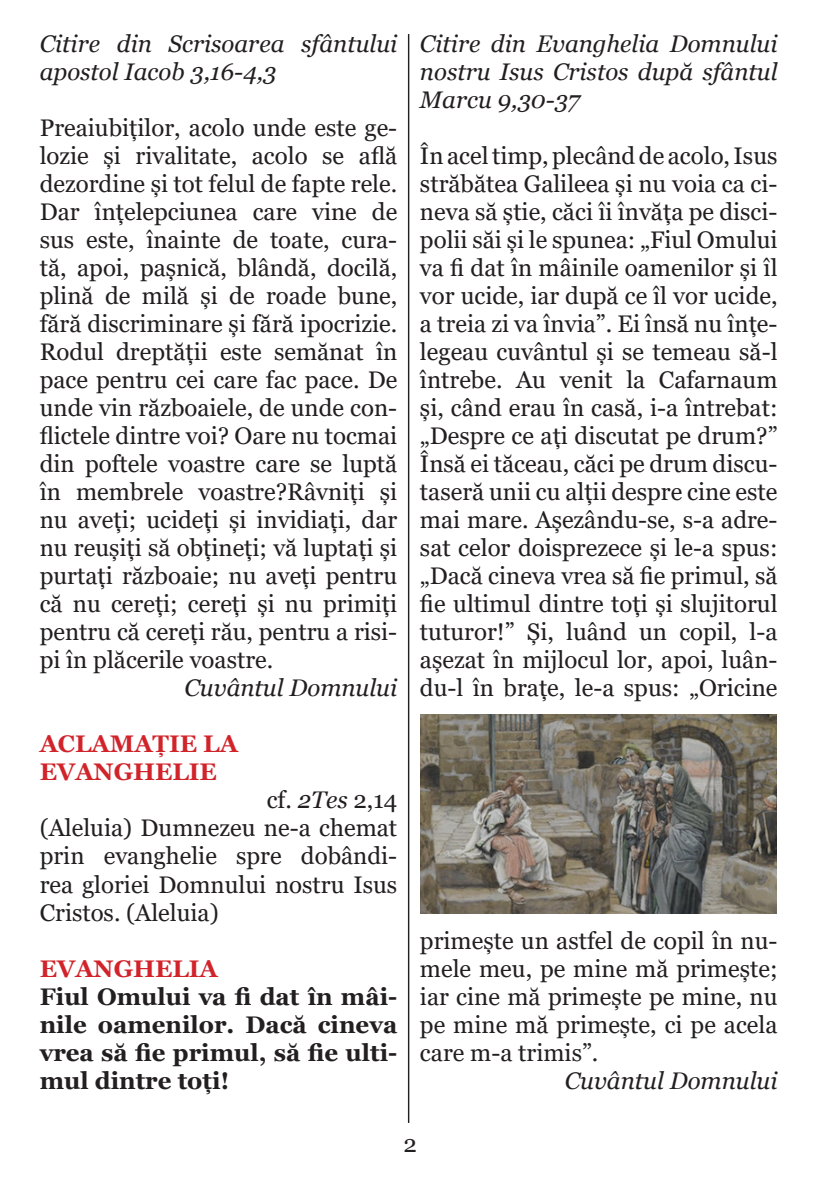
<style>
.page{position:relative;width:840px;height:1191px;background:#fff}
.page>*{position:absolute;margin:0;border:0;box-sizing:border-box;transform-origin:0 0}
.t1{font:24px/28px "Georgia";color:#231f20;text-align:justify}
.t2{font:italic 24px/28px "Georgia";color:#231f20}
.t3{font:700 24px/28px "Georgia";color:#231f20;text-align:justify}
.t4{font:700 24px/28px "Georgia";color:#d1232a}
.s1{font-style:italic}
</style>
<div class="page">
<hr style="left:407px;top:34px;width:2px;height:1089px;background:#231f20">
<img style="left:420px;top:714px;width:355px;height:199px">
<p class="t2" style="left:40px;top:30px;width:359px">Citire din Scrisoarea sfântului apostol Iacob 3,16-4,3</p>
<p class="t1" style="left:40px;top:114px;width:359px">Preaiubiţilor, acolo unde este ge&shy;lozie şi rivalitate, acolo se află dezordine şi tot felul de fapte rele.<br>Dar înţelepciunea care vine de sus este, înainte de toate, cura&shy;tă, apoi, paşnică, blândă, docilă, plină de milă şi de roade bune, fără discriminare şi fără ipocrizie.<br>Rodul dreptăţii este semănat în pace pentru cei care fac pace. De unde vin războaiele, de unde con&shy;flictele dintre voi? Oare nu tocmai din poftele voastre care se luptă în membrele voastre?Râvniţi şi nu aveţi; ucideţi şi invidiaţi, dar nu reuşiţi să obţineţi; vă luptaţi şi purtaţi războaie; nu aveţi pentru că nu cereţi; cereţi şi nu primiţi pentru că cereţi rău, pentru a risi&shy;pi în plăcerile voastre.</p>
<p class="t2" style="left:184px;top:674px;width:214px">Cuvântul Domnului</p>
<p class="t4" style="left:40px;top:730px;width:199px">ACLAMAŢIE LA<br>EVANGHELIE</p>
<p class="t1" style="left:266px;top:786px;width:132px">cf. <span class="s1">2Tes</span> 2,14</p>
<p class="t1" style="left:40px;top:814px;width:359px">(Aleluia) Dumnezeu ne-a chemat prin evanghelie spre dobândi&shy;rea gloriei Domnului nostru Isus Cristos. (Aleluia)</p>
<p class="t4" style="left:40px;top:954px;width:179px">EVANGHELIA</p>
<p class="t3" style="left:40px;top:982px;width:359px">Fiul Omului va fi dat în mâi&shy;nile oamenilor. Dacă cineva vrea să fie primul, să fie ulti&shy;mul dintre toţi!</p>
<p class="t2" style="left:420px;top:30px;width:359px;text-align:justify">Citire din Evanghelia Domnului nostru Isus Cristos după sfântul Marcu 9,30-37</p>
<p class="t1" style="left:420px;top:142px;width:359px">În acel timp, plecând de acolo, Isus străbătea Galileea şi nu voia ca ci&shy;neva să ştie, căci îi învăţa pe disci&shy;polii săi şi le spunea: „Fiul Omului va fi dat în mâinile oamenilor şi îl vor ucide, iar după ce îl vor ucide, a treia zi va învia”. Ei însă nu înţe&shy;legeau cuvântul şi se temeau să-l întrebe. Au venit la Cafarnaum şi, când erau în casă, i-a întrebat: „Despre ce aţi discutat pe drum?” Însă ei tăceau, căci pe drum discu&shy;taseră unii cu alţii despre cine este mai mare. Aşezându-se, s-a adre&shy;sat celor doisprezece şi le-a spus: „Dacă cineva vrea să fie primul, să fie ultimul dintre toţi şi slujitorul tuturor!” Şi, luând un copil, l-a aşezat în mijlocul lor, apoi, luân&shy;du-l în braţe, le-a spus: „Oricine</p>
<p class="t1" style="left:420px;top:926px;width:359px">primeşte un astfel de copil în nu&shy;mele meu, pe mine mă primeşte; iar cine mă primeşte pe mine, nu pe mine mă primeşte, ci pe acela care m-a trimis”.</p>
<p class="t2" style="left:564px;top:1066px;width:214px">Cuvântul Domnului</p>
<p class="t1" style="left:403px;top:1130px;width:15px">2</p>
</div>
